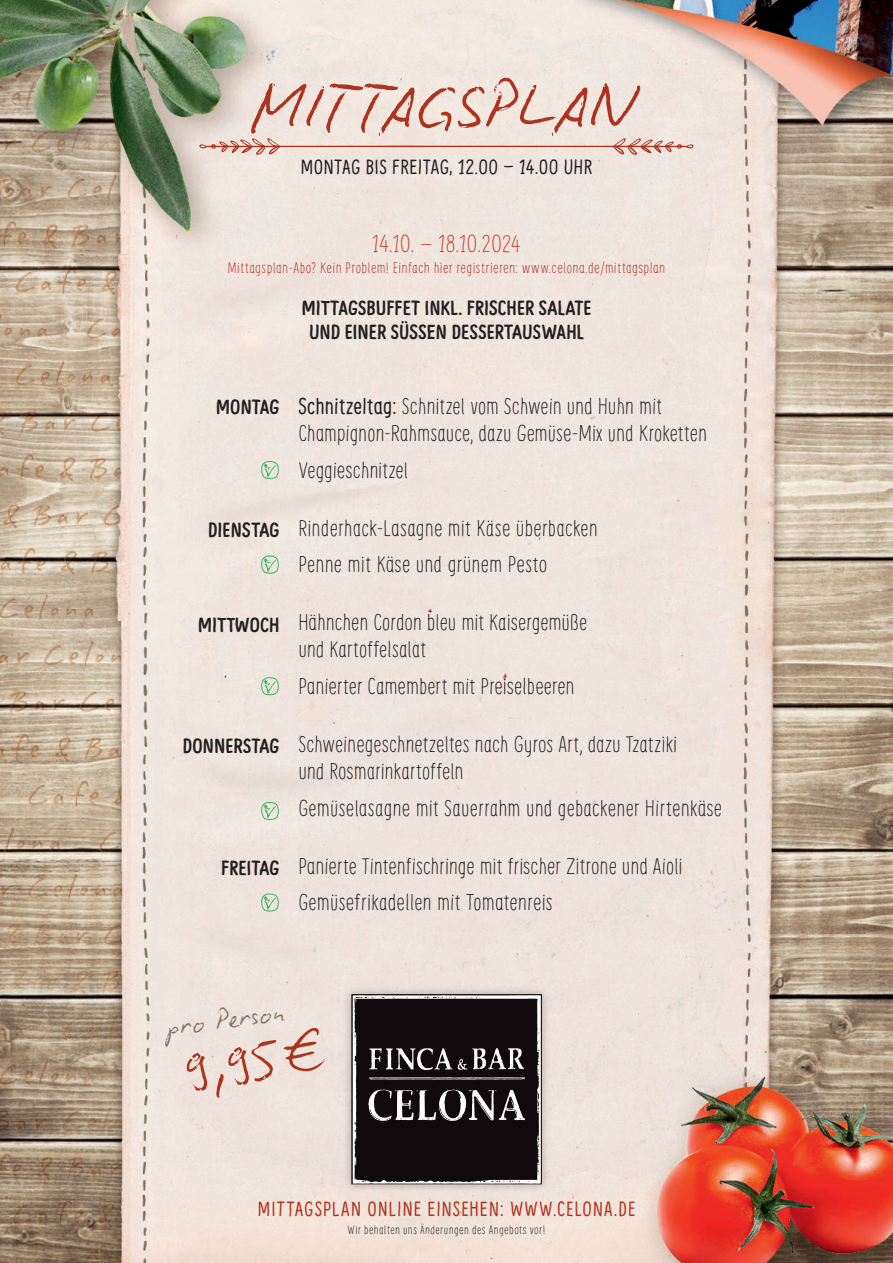
<style>
.page{position:relative;width:893px;height:1263px;background:#fff}
.page>*{position:absolute;margin:0;border:0;box-sizing:border-box;transform-origin:0 0}
.t1{font:72px "Biro Script Standard";letter-spacing:-.005em;color:#ae331e}
.t2{font:57px "Biro Script Standard";color:#ae331e}
.t3{font:30px "Biro Script Standard";color:#826e5e}
.t4{font:300 24px "Supernett Condensed";letter-spacing:-.01em;color:#c7452d}
.t5{font:300 22.5px/27px "Supernett Condensed";color:#231f20}
.t6{font:700 20.25px/24.3px "Supernett Condensed";letter-spacing:.005em;color:#231f20;text-align:center}
.t7{font:20.25px "Supernett Condensed";letter-spacing:.05em;color:#ae331e}
.t8{font:20.25px "Supernett Condensed";letter-spacing:.02em;color:#231f20}
.t9{font:300 15px "Supernett Condensed";letter-spacing:.025em;color:#ae331e}
.t10{font:300 12px "Supernett Condensed";letter-spacing:.04em;color:#231f20}
.s1{font-weight:700;font-size:20.25px}
.s2{font-weight:400}
.s3{font-size:51px}
</style>
<div class="page">
<img style="left:0;top:0;width:893px;height:1263px">
<div style="left:342px;top:985px;width:208px;height:208px;background:#826e5e;opacity:.5"></div>
<svg style="left:352px;top:995px;width:189px;height:189px;background:#302a2c"></svg>
<svg style="left:199px;top:137px;width:495px;height:19px;background:#e7cfc6"></svg>
<svg style="left:261px;top:461px;width:18px;height:18px"></svg>
<svg style="left:261px;top:556px;width:18px;height:17px"></svg>
<svg style="left:261px;top:677px;width:18px;height:18px"></svg>
<svg style="left:261px;top:802px;width:18px;height:18px"></svg>
<svg style="left:261px;top:893px;width:18px;height:18px"></svg>
<h1 class="t1" style="left:252px;top:60px;width:387px">MITTAGSPLAN</h1>
<p class="t8" style="left:301px;top:154px;width:293px">MONTAG BIS FREITAG, 12.00 – 14.00 UHR</p>
<p class="t4" style="left:372px;top:229px;width:150px">14.10. – 18.10.2024</p>
<p class="t9" style="left:228px;top:259px;width:439px">Mittagsplan-Abo? Kein Problem! Einfach hier registrieren: www.celona.de/mittagsplan</p>
<p class="t6" style="left:302px;top:295px;width:291px">MITTAGSBUFFET INKL. FRISCHER SALATE<br>UND EINER SÜSSEN DESSERTAUSWAHL</p>
<p class="t5" style="left:298px;top:393px;width:410px;text-indent:-83px"><span class="s1">MONTAG</span> <span class="s2">Schnitzeltag:</span> Schnitzel vom Schwein und Huhn mit<br>Champignon-Rahmsauce, dazu Gemüse-Mix und Kroketten</p>
<p class="t5" style="left:298px;top:456px;width:111px">Veggieschnitzel</p>
<p class="t5" style="left:298px;top:509px;width:301px;line-height:36.8px;text-indent:-90px"><span class="s1">DIENSTAG</span> Rinderhack-Lasagne mit Käse überbacken<br>Penne mit Käse und grünem Pesto</p>
<p class="t5" style="left:298px;top:609px;width:291px;text-indent:-100px"><span class="s1">MITTWOCH</span> Hähnchen Cordon bleu mit Kaisergemüße und Kartoffelsalat</p>
<p class="t5" style="left:298px;top:673px;width:278px">Panierter Camembert mit Preiselbeeren</p>
<p class="t5" style="left:298px;top:731px;width:380px;text-indent:-116px"><span class="s1">DONNERSTAG</span> Schweinegeschnetzeltes nach Gyros Art, dazu Tzatziki und Rosmarinkartoffeln</p>
<p class="t5" style="left:298px;top:794px;width:425px">Gemüselasagne mit Sauerrahm und gebackener Hirtenkäse</p>
<p class="t5" style="left:298px;top:847px;width:386px;line-height:36.8px;text-indent:-77px"><span class="s1">FREITAG</span> Panierte Tintenfischringe mit frischer Zitrone und Aioli<br>Gemüsefrikadellen mit Tomatenreis</p>
<h3 class="t3" style="left:164px;top:1008px;width:122px;rotate:-8deg">pro Person</h3>
<h2 class="t2" style="left:180px;top:1034px;width:146px;rotate:-8deg">9,95 <span class="s3">€</span></h2>
<p class="t7" style="left:258px;top:1197px;width:379px">MITTAGSPLAN ONLINE EINSEHEN: WWW.CELONA.DE</p>
<p class="t10" style="left:348px;top:1223px;width:199px">Wir behalten uns Änderungen des Angebots vor!</p>
</div>
